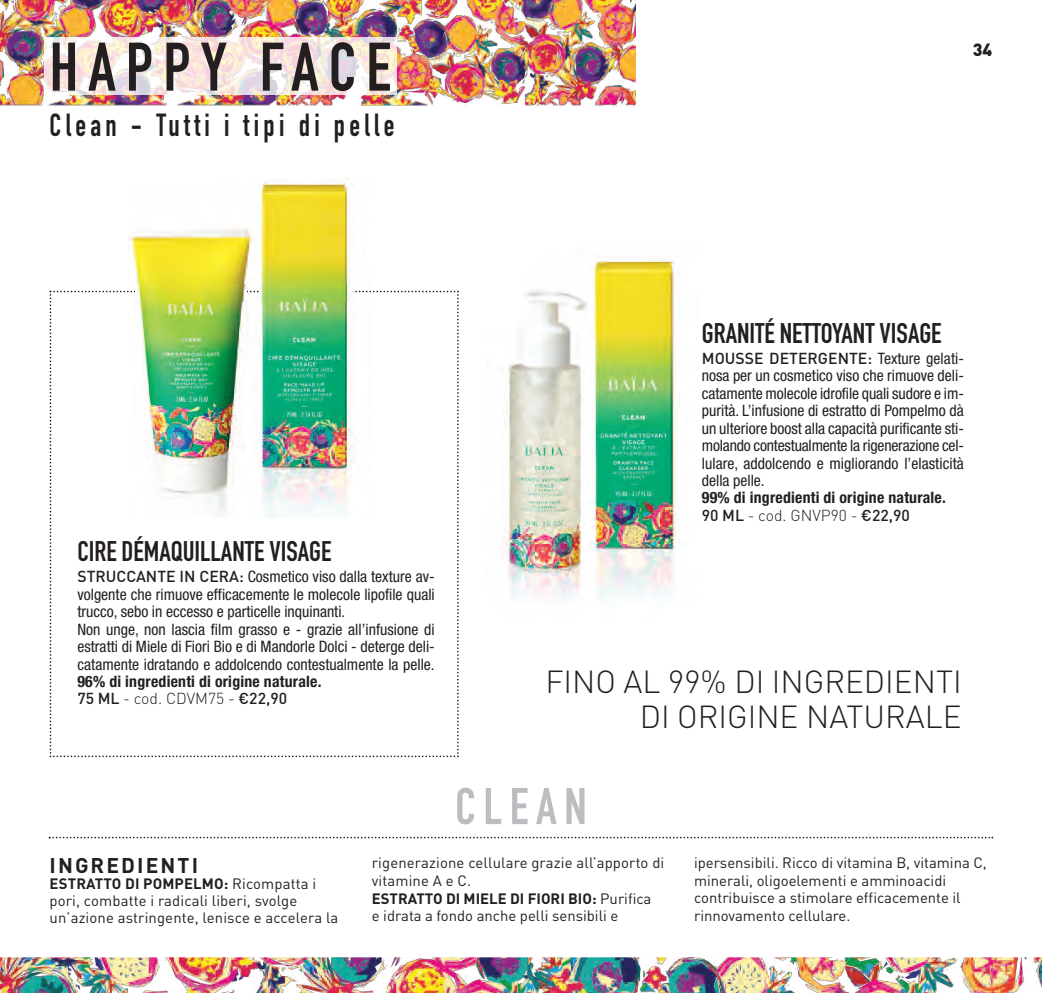
<style>
.page{position:relative;width:1042px;height:993px;background:#fff}
.page>*{position:absolute;margin:0;border:0;box-sizing:border-box;transform-origin:0 0}
.t1{font:67.38px "DIN Engschrift";letter-spacing:.15em;color:#231f20}
.t2{font:50.75px "DIN Engschrift";letter-spacing:.15em;color:#bcbdc0}
.t3{font:300 31.5px/35px "DIN Pro";color:#231f20;text-align:right}
.t4{font:31.5px "DIN Engschrift";letter-spacing:.15em;color:#231f20;scale:.92 1}
.t5{font:28px "DIN Engschrift";color:#231f20}
.t6{font:700 21px "DIN Pro";letter-spacing:.1em;color:#231f20}
.t7{font:900 17.5px "DIN Pro";color:#231f20}
.t8{font:condensed 15.75px/17.5px "Helvetica Neue LT Std";color:#231f20;text-align:justify}
.t9{font:700 condensed 15.75px "Helvetica Neue LT Std";letter-spacing:.015em;color:#231f20}
.t10{font:300 15.75px "DIN Pro";color:#231f20}
.t11{font:500 15.75px "DIN Pro";color:#231f20}
.t12{font:14.88px/17.7px "DIN Pro";color:#231f20}
.s1{font-family:"DIN Pro";font-weight:500;font-stretch:normal}
.s2{font-weight:500}
.s3{font-family:"Helvetica Neue LT Std";font-weight:400;font-stretch:condensed}
.s4{font-weight:700}
</style>
<div class="page">
<img style="left:129px;top:179px;width:221px;height:107px">
<img style="left:0;top:957px;width:1042px;height:35px">
<img style="left:0;top:0;width:635px;height:107px">
<img style="left:501px;top:256px;width:179px;height:345px">
<div style="left:45px;top:38px;width:352px;height:57px;background:#fff;opacity:.8"></div>
<svg style="left:49px;top:836px;width:944px;height:2px"></svg>
<svg style="left:50px;top:290px;width:409px;height:467px"></svg>
<img style="left:260px;top:285px;width:92px;height:17px">
<img style="left:136px;top:285px;width:110px;height:17px">
<h1 class="t1" style="left:50px;top:43px;width:343px">HAPPY FACE</h1>
<h3 class="t4" style="left:50px;top:114px;width:376px">Clean - Tutti i tipi di pelle</h3>
<p class="t7" style="left:973px;top:44px;width:21px">34</p>
<h3 class="t5" style="left:77px;top:541px;width:255px">CIRE DÉMAQUILLANTE VISAGE</h3>
<p class="t8" style="left:77px;top:569px;width:359px;text-align:left"><span class="s1">STRUCCANTE IN CERA:</span> Cosmetico viso dalla texture av&shy;volgente che rimuove efficacemente le molecole lipofile quali trucco, sebo in eccesso e particelle inquinanti.<br>Non unge, non lascia film grasso e - grazie all’infusione di estratti di Miele di Fiori Bio e di Mandorle Dolci - deterge deli&shy;catamente idratando e addolcendo contestualmente la pelle.</p>
<p class="t9" style="left:77px;top:675px;width:246px">96% di ingredienti di origine naturale.</p>
<p class="t10" style="left:77px;top:692px;width:211px"><span class="s2">75 ML</span> - cod. CDVM75 - <span class="s2">€22,90</span></p>
<h3 class="t5" style="left:702px;top:322px;width:241px">GRANITÉ NETTOYANT VISAGE</h3>
<p class="t11" style="left:702px;top:352px;width:263px">MOUSSE DETERGENTE: <span class="s3">Texture gelati-</span></p>
<p class="t8" style="left:702px;top:368px;width:264px">nosa per un cosmetico viso che rimuove deli&shy;catamente molecole idrofile quali sudore e im&shy;purità. L’infusione di estratto di Pompelmo dà un ulteriore boost alla capacità purificante sti&shy;molando contestualmente la rigenerazione cel&shy;lulare, addolcendo e migliorando l’elasticità della pelle.</p>
<p class="t9" style="left:702px;top:492px;width:246px">99% di ingredienti di origine naturale.</p>
<p class="t10" style="left:702px;top:509px;width:209px"><span class="s2">90 ML</span> - cod. GNVP90 - <span class="s2">€22,90</span></p>
<h3 class="t3" style="left:545px;top:667px;width:418px">FINO AL 99% DI INGREDIENTI<br>DI ORIGINE NATURALE</h3>
<h2 class="t2" style="left:455px;top:787px;width:133px">CLEAN</h2>
<h3 class="t6" style="left:50px;top:857px;width:150px">INGREDIENTI</h3>
<p class="t12" style="left:50px;top:877px;width:290px;line-height:16.6px"><span class="s4">ESTRATTO DI POMPELMO:</span> Ricompatta i pori, combatte i radicali liberi, svolge un’azione astringente, lenisce e accelera la</p>
<p class="t12" style="left:372px;top:855px;width:294px">rigenerazione cellulare grazie all’apporto di vitamine A e C.<br><span class="s4">ESTRATTO DI MIELE DI FIORI BIO:</span> Purifica<br>e idrata a fondo anche pelli sensibili e</p>
<p class="t12" style="left:694px;top:855px;width:294px">ipersensibili. Ricco di vitamina B, vitamina C, minerali, oligoelementi e amminoacidi contribuisce a stimolare efficacemente il rinnovamento cellulare.</p>
</div>
